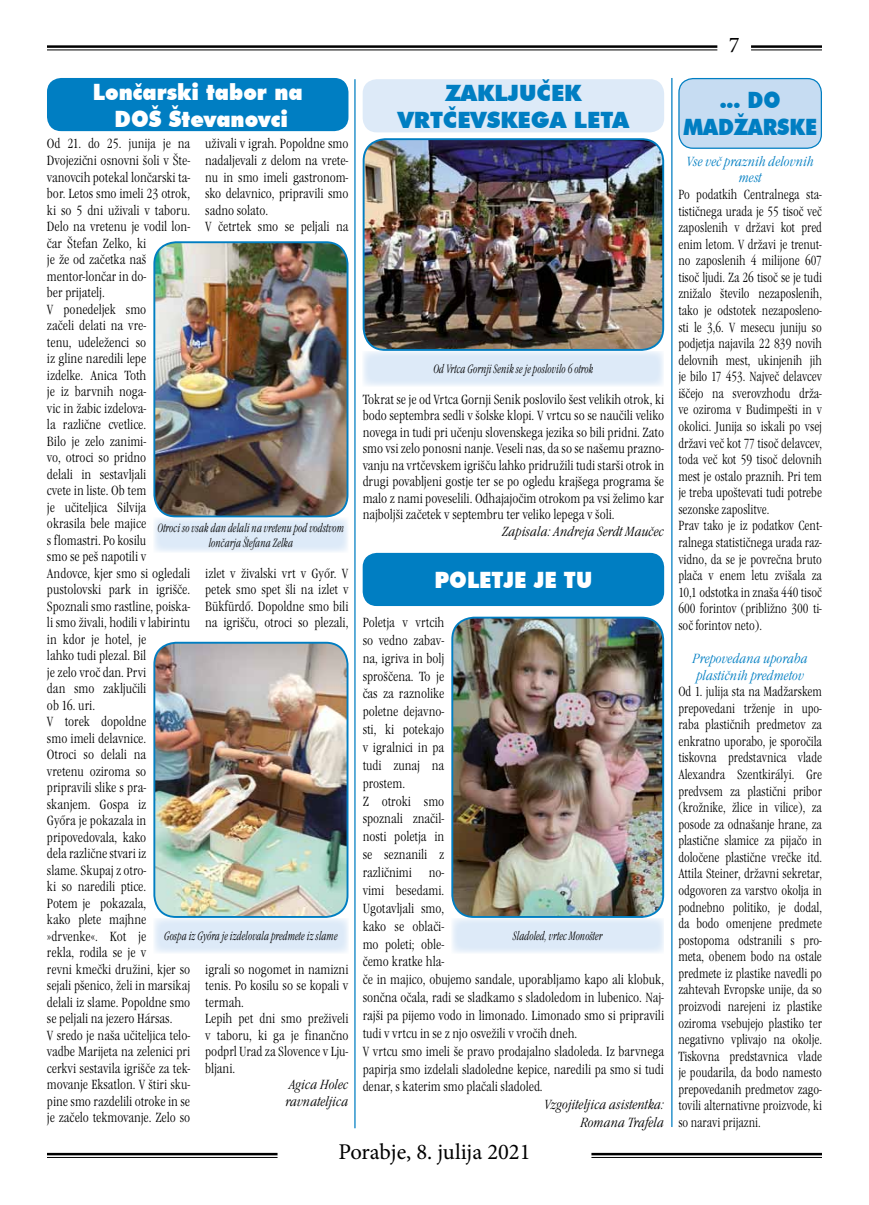
<style>
.page{position:relative;width:869px;height:1205px;background:#fff}
.page>*{position:absolute;margin:0;border:0;box-sizing:border-box;transform-origin:0 0}
.t1{font:900 22.5px/27px "Futura BT";color:#fff;scale:.93 1}
.t2{font:900 22.5px "Futura BT";color:#007ec2}
.t3{font:22.5px "Minion Pro";color:#000}
.t4{font:900 22.5px/27px "Futura BT";color:#007ec2;text-align:center;scale:.9 1}
.t5{font:13.75px/16.5px "Garamond Itc TEE Ligh Cond";color:#000}
.t6{font:13.75px/16.6px "Garamond Itc TEE Ligh Cond";color:#000;scale:.95 1}
.t7{font:13.75px/16.5px "Garamond Itc TEE Ligh Cond Ital";color:#000}
.t8{font:13.75px/16.6px "Garamond Itc TEE Ligh Cond Ital";color:#007ec2;text-align:center}
.t9{font:12.5px/15px "Garamond Itc TEE Ligh Cond Ital";color:#000;text-align:center;scale:.8 1}
</style>
<div class="page">
<hr style="left:750px;top:45px;width:71px;height:3px;background:#000">
<hr style="left:750px;top:50px;width:71px;height:1px;background:#000">
<hr style="left:47px;top:45px;width:670px;height:3px;background:#000">
<hr style="left:47px;top:50px;width:670px;height:1px;background:#000">
<hr style="left:47px;top:1153px;width:230px;height:2px;background:#000">
<hr style="left:47px;top:1157px;width:230px;height:1px;background:#000">
<hr style="left:591px;top:1153px;width:230px;height:2px;background:#000">
<hr style="left:591px;top:1157px;width:230px;height:1px;background:#000">
<div style="left:678px;top:79px;width:143px;height:69px;background:#c6dcf2;border-radius:14px"></div>
<div style="left:678px;top:78px;width:143px;height:71px;border:1px solid #007ec2;border-radius:14px"></div>
<hr style="left:671px;top:78px;width:1px;height:1049px;background:#007ec2">
<div style="left:47px;top:78px;width:301px;height:53px;background:#007ec2;border-radius:14px"></div>
<div style="left:362px;top:79px;width:301px;height:53px;background:#ddeaf8;border-radius:14px"></div>
<img style="left:155px;top:242px;width:192px;height:274px">
<div style="left:153px;top:241px;width:195px;height:276px;border:2px solid #007ec2;border-radius:22px"></div>
<div style="left:153px;top:517px;width:195px;height:36px;background:#ddeaf8"></div>
<hr style="left:354px;top:79px;width:1px;height:1049px;background:#007ec2">
<img style="left:154px;top:643px;width:193px;height:274px">
<div style="left:153px;top:642px;width:195px;height:276px;border:2px solid #007ec2;border-radius:22px"></div>
<div style="left:153px;top:918px;width:195px;height:35px;background:#ddeaf8"></div>
<img style="left:452px;top:617px;width:211px;height:300px">
<div style="left:451px;top:617px;width:212px;height:301px;border:2px solid #007ec2;border-radius:22px"></div>
<div style="left:451px;top:918px;width:212px;height:35px;background:#ddeaf8"></div>
<img style="left:365px;top:139px;width:298px;height:211px">
<div style="left:362px;top:138px;width:301px;height:213px;border:2px solid #007ec2;border-radius:22px"></div>
<div style="left:362px;top:351px;width:301px;height:35px;background:#ddeaf8"></div>
<div style="left:362px;top:553px;width:301px;height:53px;background:#007ec2;border-radius:14px"></div>
<h1 class="t1" style="left:114px;top:78px;width:204px;text-indent:-22px">Lončarski tabor na<br>DOŠ</h1>
<h1 class="t1" style="left:169px;top:105px;width:130px">Števanovci</h1>
<h1 class="t2" style="left:445px;top:79px;width:31px">ZAKLJ</h1>
<h1 class="t2" style="left:518px;top:79px;width:48px">UČEK</h1>
<h1 class="t2" style="left:397px;top:106px;width:17px">VRT</h1>
<h1 class="t2" style="left:443px;top:106px;width:146px">ČEVSKEGA LETA</h1>
<p class="t5" style="left:47px;top:136px;width:145px">Od 21. do 25. junija je na<br>Dvojezični osnovni šoli v Šte&shy;vanovcih potekal lončarski ta&shy;bor. Letos smo imeli 23 otrok, ki so 5 dni uživali v taboru.<br>Delo na vretenu je vodil lon&shy;čar Štefan Zelko, ki<br>je že od začetka naš mentor-lončar in do-<br>ber prijatelj.<br>V ponedeljek smo<br>začeli delati na vre-<br>tenu, udeleženci so<br>iz gline naredili lepe<br>izdelke. Anica Toth<br>je iz barvnih noga-<br>vic in žabic izdelova-<br>la različne cvetlice.<br>Bilo je zelo zanimi-<br>vo, otroci so pridno<br>delali in sestavljali<br>cvete in liste. Ob tem<br>je učiteljica Silvija<br>okrasila bele majice<br>s flomastri. Po kosilu<br>smo se peš napotili v<br>Andovce, kjer smo si ogledali pustolovski park in igrišče.<br>Spoznali smo rastline, poiska&shy;li smo živali, hodili v labirintu in kdor je hotel, je<br>lahko tudi plezal. Bil<br>je zelo vroč dan. Prvi<br>dan smo zaključili<br>ob 16. uri.<br>V torek dopoldne<br>smo imeli delavnice.<br>Otroci so delali na<br>vretenu oziroma so pripravili slike s pra&shy;skanjem. Gospa iz<br>Győra je pokazala in pripovedovala, kako<br>dela različne stvari iz<br>slame. Skupaj z otro-<br>ki so naredili ptice.<br>Potem je pokazala,<br>kako plete majhne »drvenke«. Kot je<br>rekla, rodila se je v<br>revni kmečki družini, kjer so sejali pšenico, želi in marsikaj delali iz slame. Popoldne smo se peljali na jezero Hársas.<br>V sredo je naša učiteljica telo&shy;vadbe Marijeta na zelenici pri cerkvi sestavila igrišče za tek&shy;movanje Eksatlon. V štiri sku&shy;pine smo razdelili otroke in se je začelo tekmovanje. Zelo so</p>
<p class="t5" style="left:205px;top:136px;width:145px">uživali v igrah. Popoldne smo nadaljevali z delom na vrete&shy;nu in smo imeli gastronom&shy;sko delavnico, pripravili smo sadno solato.<br>V četrtek smo se peljali na</p>
<p class="t9" style="left:433px;top:362px;width:201px">Od Vrtca Gornji Senik se je poslovilo 6 otrok</p>
<p class="t5" style="left:362px;top:391px;width:303px;text-align:justify">Tokrat se je od Vrtca Gornji Senik poslovilo šest velikih otrok, ki bodo septembra sedli v šolske klopi. V vrtcu so se naučili veliko novega in tudi pri učenju slovenskega jezika so bili pridni. Zato smo vsi zelo ponosni nanje. Veseli nas, da so se našemu prazno&shy;vanju na vrtčevskem igrišču lahko pridružili tudi starši otrok in drugi povabljeni gostje ter se po ogledu krajšega programa še malo z nami poveselili. Odhajajočim otrokom pa vsi želimo kar najboljši začetek v septembru ter veliko lepega v šoli.</p>
<p class="t7" style="left:502px;top:523px;width:163px">Zapisala: Andreja Serdt Maučec</p>
<p class="t9" style="left:157px;top:521px;width:235px">Otroci so vsak dan delali na vretenu pod vodstvom lončarja Štefana Zelka</p>
<p class="t5" style="left:205px;top:565px;width:145px;text-align:justify">izlet v živalski vrt v Győr. V petek smo spet šli na izlet v Bükfürdő. Dopoldne smo bili na igrišču, otroci so plezali,</p>
<h1 class="t1" style="left:434px;top:566px;width:15px">POLETJE</h1>
<h1 class="t1" style="left:533px;top:566px;width:64px">JE TU</h1>
<p class="t5" style="left:362px;top:613px;width:303px;line-height:17.9px">Poletja v vrtcih<br>so vedno zabav-<br>na, igriva in bolj<br>sproščena. To je<br>čas za raznolike<br>poletne dejavno-<br>sti, ki potekajo<br>v igralnici in pa<br>tudi zunaj na<br>prostem.<br>Z otroki smo<br>spoznali značil-<br>nosti poletja in<br>se seznanili z<br>različnimi no-<br>vimi besedami.<br>Ugotavljali smo,<br>kako se oblači-<br>mo poleti; oble-<br>čemo kratke hla-<br>če in majico, obujemo sandale, uporabljamo kapo ali klobuk, sončna očala, radi se sladkamo s sladoledom in lubenico. Naj&shy;rajši pa pijemo vodo in limonado. Limonado smo si pripravili tudi v vrtcu in se z njo osvežili v vročih dneh.<br>V vrtcu smo imeli še pravo prodajalno sladoleda. Iz barvnega papirja smo izdelali sladoledne kepice, naredili pa smo si tudi denar, s katerim smo plačali sladoled.</p>
<p class="t7" style="left:544px;top:1096px;width:121px;line-height:17.9px;text-align:right">Vzgojiteljica asistentka:<br>Romana Trafela</p>
<p class="t9" style="left:164px;top:929px;width:218px">Gospa iz Győra je izdelovala predmete iz slame</p>
<p class="t9" style="left:512px;top:929px;width:114px">Sladoled, vrtec Monošter</p>
<p class="t5" style="left:205px;top:961px;width:145px">igrali so nogomet in namizni tenis. Po kosilu so se kopali v termah.<br>Lepih pet dni smo preživeli v taboru, ki ga je finančno podprl Urad za Slovence v Lju&shy;bljani.</p>
<p class="t7" style="left:285px;top:1077px;width:64px">Agica Holec ravnateljica</p>
<h1 class="t3" style="left:338px;top:1137px;width:194px">Porabje, 8. julija 2021</h1>
<h1 class="t3" style="left:728px;top:30px;width:12px">7</h1>
<h1 class="t4" style="left:683px;top:87px;width:133px">... DO<br>MADŽARSKE</h1>
<p class="t8" style="left:686px;top:153px;width:129px">Vse več praznih delovnih mest</p>
<p class="t6" style="left:678px;top:186px;width:153px">Po podatkih Centralnega sta&shy;tističnega urada je 55 tisoč več zaposlenih v državi kot pred enim letom. V državi je trenut&shy;no zaposlenih 4 milijone 607 tisoč ljudi. Za 26 tisoč se je tudi znižalo število nezaposlenih, tako je odstotek nezaposleno&shy;sti le 3,6. V mesecu juniju so podjetja najavila 22 839 novih delovnih mest, ukinjenih jih je bilo 17 453. Največ delavcev iščejo na sverovzhodu drža&shy;ve oziroma v Budimpešti in v okolici. Junija so iskali po vsej državi več kot 77 tisoč delavcev, toda več kot 59 tisoč delovnih mest je ostalo praznih. Pri tem je treba upoštevati tudi potrebe sezonske zaposlitve.<br>Prav tako je iz podatkov Cent&shy;ralnega statističnega urada raz&shy;vidno, da se je povrečna bruto plača v enem letu zvišala za<br>10,1 odstotka in znaša 440 tisoč<br>600 forintov (približno 300 ti&shy;soč forintov neto).</p>
<p class="t8" style="left:692px;top:650px;width:117px;text-align:left">Prepovedana uporaba plastičnih predmetov</p>
<p class="t6" style="left:678px;top:683px;width:153px;text-align:justify">Od 1. julija sta na Madžarskem prepovedani trženje in upo&shy;raba plastičnih predmetov za enkratno uporabo, je sporočila tiskovna predstavnica vlade Alexandra Szentkirályi. Gre predvsem za plastični pribor (krožnike, žlice in vilice), za posode za odnašanje hrane, za plastične slamice za pijačo in določene plastične vrečke itd.<br>Attila Steiner, državni sekretar, odgovoren za varstvo okolja in podnebno politiko, je dodal, da bodo omenjene predmete postopoma odstranili s pro&shy;meta, obenem bodo na ostale predmete iz plastike navedli po zahtevah Evropske unije, da so proizvodi narejeni iz plastike oziroma vsebujejo plastiko ter negativno vplivajo na okolje.<br>Tiskovna predstavnica vlade je poudarila, da bodo namesto prepovedanih predmetov zago&shy;tovili alternativne proizvode, ki so naravi prijazni.</p>
</div>
